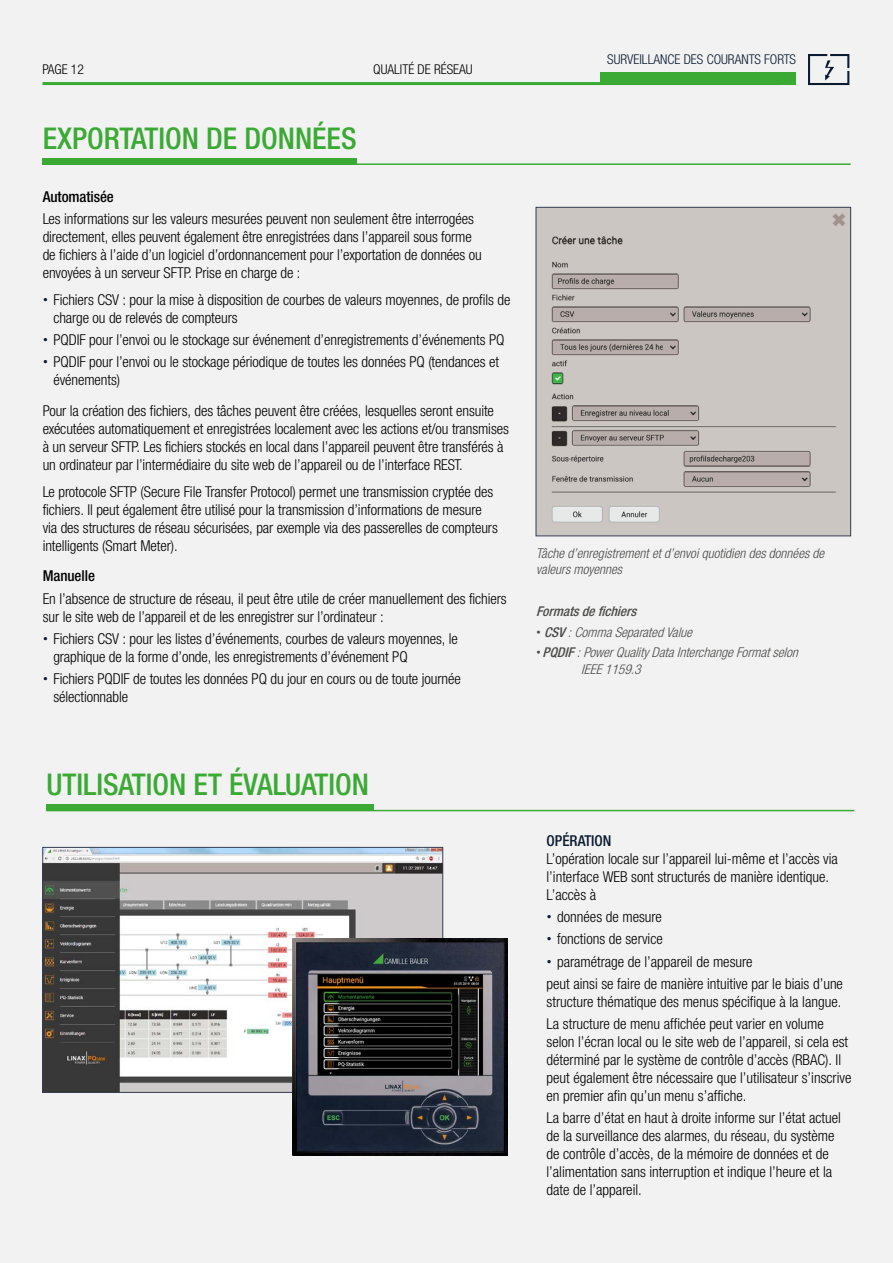
<style>
.page{position:relative;width:893px;height:1263px;background:#f2f2f2}
.page>*{position:absolute;margin:0;border:0;box-sizing:border-box;transform-origin:0 0}
.t1{font:500 condensed 30px "Helvetica Neue LTW1 G";color:#3aaa35}
.t2{font:300 condensed 15px/18px "Helvetica Neue LTW1 G";letter-spacing:-.005em;color:#000}
.t3{font:500 condensed 15px "Helvetica Neue LTW1 G";letter-spacing:-.005em;color:#000}
.t4{font:500 condensed 15px "Helvetica Neue LTW1 G";color:#0b1b30}
.t5{font:italic 300 condensed 13.5px/16.2px "Helvetica Neue LTW1 G";color:#4a4a49}
.t6{font:italic 300 condensed 13.5px/16.2px "Helvetica Neue LT Pro";color:#4a4a49}
.t7{font:300 condensed 13.5px "Helvetica Neue LTW1 G";color:#0b1b30}
.t8{font:300 condensed 13.5px "Helvetica Neue LTW1 G";color:#000}
.t9{font:italic 500 condensed 13.5px "Helvetica Neue LTW1 G";color:#4a4a49}
.s1{font-family:"Helvetica Neue";font-weight:400;font-stretch:normal;color:#0b1b30}
.s2{font-family:"Helvetica Neue";font-weight:400;font-style:normal;font-stretch:normal}
.s3{font-weight:500}
</style>
<div class="page">
<hr style="left:43px;top:82px;width:738px;height:3px;background:#3aaa35">
<div style="left:601px;top:72px;width:195px;height:13px;background:#3aaa35"></div>
<svg style="left:808px;top:54px;width:41px;height:31px"></svg>
<div style="left:43px;top:159px;width:314px;height:6px;background:#3aaa35"></div>
<hr style="left:43px;top:163px;width:808px;height:2px;background:#3aaa35">
<img style="left:538px;top:209px;width:311px;height:325px">
<div style="left:536px;top:207px;width:315px;height:329px;border:1px solid #363e54"></div>
<img style="left:45px;top:849px;width:396px;height:241px">
<div style="left:43px;top:847px;width:400px;height:245px;border:1px solid #363e54"></div>
<img style="left:292px;top:939px;width:216px;height:216px">
<div style="left:46px;top:804px;width:328px;height:6px;background:#3aaa35"></div>
<hr style="left:46px;top:810px;width:808px;height:1px;background:#3aaa35">
<p class="t8" style="left:43px;top:62px;width:43px">PAGE 12</p>
<p class="t8" style="left:373px;top:62px;width:101px">QUALITÉ DE RÉSEAU</p>
<h1 class="t1" style="left:43px;top:120px;width:315px">EXPORTATION DE DONNÉES</h1>
<p class="t3" style="left:43px;top:188px;width:73px">Automatisée</p>
<p class="t2" style="left:43px;top:210px;width:441px">Les informations sur les valeurs mesurées peuvent non seulement être interrogées directement, elles peuvent également être enregistrées dans l’appareil sous forme de fichiers à l’aide d’un logiciel d’ordonnancement pour l’exportation de données ou envoyées à un serveur SFTP. Prise en charge de :</p>
<p class="t2" style="left:53px;top:291px;width:459px;text-indent:-11px"><span class="s1">•</span> Fichiers CSV : pour la mise à disposition de courbes de valeurs moyennes, de profils de charge ou de relevés de compteurs</p>
<p class="t2" style="left:43px;top:331px;width:463px"><span class="s1">•</span> PQDIF pour l’envoi ou le stockage sur événement d’enregistrements d’événements PQ</p>
<p class="t2" style="left:53px;top:353px;width:447px;text-indent:-11px"><span class="s1">•</span> PQDIF pour l’envoi ou le stockage périodique de toutes les données PQ (tendances et événements)</p>
<p class="t2" style="left:43px;top:402px;width:468px">Pour la création des fichiers, des tâches peuvent être créées, lesquelles seront ensuite exécutées automatiquement et enregistrées localement avec les actions et/ou transmises à un serveur SFTP. Les fichiers stockés en local dans l’appareil peuvent être transférés à un ordinateur par l’intermédiaire du site web de l’appareil ou de l’interface REST.</p>
<p class="t2" style="left:43px;top:482px;width:457px">Le protocole SFTP (Secure File Transfer Protocol) permet une transmission cryptée des fichiers. Il peut également être utilisé pour la transmission d’informations de mesure via des structures de réseau sécurisées, par exemple via des passerelles de compteurs intelligents (Smart Meter).</p>
<p class="t3" style="left:43px;top:567px;width:54px">Manuelle</p>
<p class="t2" style="left:43px;top:589px;width:466px">En l’absence de structure de réseau, il peut être utile de créer manuellement des fichiers sur le site web de l’appareil et de les enregistrer sur l’ordinateur :</p>
<p class="t2" style="left:53px;top:630px;width:406px;text-indent:-11px"><span class="s1">•</span> Fichiers CSV : pour les listes d’événements, courbes de valeurs moyennes, le graphique de la forme d’onde, les enregistrements d’événement PQ</p>
<p class="t2" style="left:53px;top:670px;width:409px;text-indent:-11px"><span class="s1">•</span> Fichiers PQDIF de toutes les données PQ du jour en cours ou de toute journée sélectionnable</p>
<h1 class="t1" style="left:46px;top:767px;width:324px">UTILISATION ET ÉVALUATION</h1>
<p class="t7" style="left:607px;top:51px;width:190px">SURVEILLANCE DES COURANTS FORTS</p>
<p class="t6" style="left:536px;top:545px;width:290px">Tâche d’enregistrement et d’envoi quotidien des données de valeurs moyennes</p>
<p class="t9" style="left:536px;top:603px;width:106px">Formatsdefichiers</p>
<p class="t5" style="left:536px;top:624px;width:161px"><span class="s2">•</span> <span class="s3">CSV</span>:CommaSeparatedValue</p>
<p class="t5" style="left:581px;top:645px;width:222px;text-indent:-45px"><span class="s2">•</span> <span class="s3">PQDIF</span>:PowerQualityDataInterchangeFormatselon<br>IEEE1159.3</p>
<p class="t4" style="left:547px;top:831px;width:67px">OPÉRATION</p>
<p class="t2" style="left:547px;top:850px;width:293px">L’opération locale sur l’appareil lui-même et l’accès via l’interface WEB sont structurés de manière identique.<br>L’accès à</p>
<p class="t2" style="left:547px;top:908px;width:117px"><span class="s1">•</span> données de mesure</p>
<p class="t2" style="left:547px;top:930px;width:118px"><span class="s1">•</span> fonctions de service</p>
<p class="t2" style="left:547px;top:950px;width:298px;line-height:22.2px"><span class="s1">•</span> paramétrage de l’appareil de mesure<br>peut ainsi se faire de manière intuitive par le biais d’une</p>
<p class="t2" style="left:547px;top:991px;width:296px;line-height:22.2px">structure thématique des menus spécifique à la langue.<br>La structure de menu affichée peut varier en volume</p>
<p class="t2" style="left:547px;top:1033px;width:306px">selon l’écran local ou le site web de l’appareil, si cela est déterminé par le système de contrôle d’accès (RBAC). Il peut également être nécessaire que l’utilisateur s’inscrive en premier afin qu’un menu s’affiche.</p>
<p class="t2" style="left:547px;top:1109px;width:296px">La barre d’état en haut à droite informe sur l’état actuel de la surveillance des alarmes, du réseau, du système de contrôle d’accès, de la mémoire de données et de l’alimentation sans interruption et indique l’heure et la date de l’appareil.</p>
</div>
